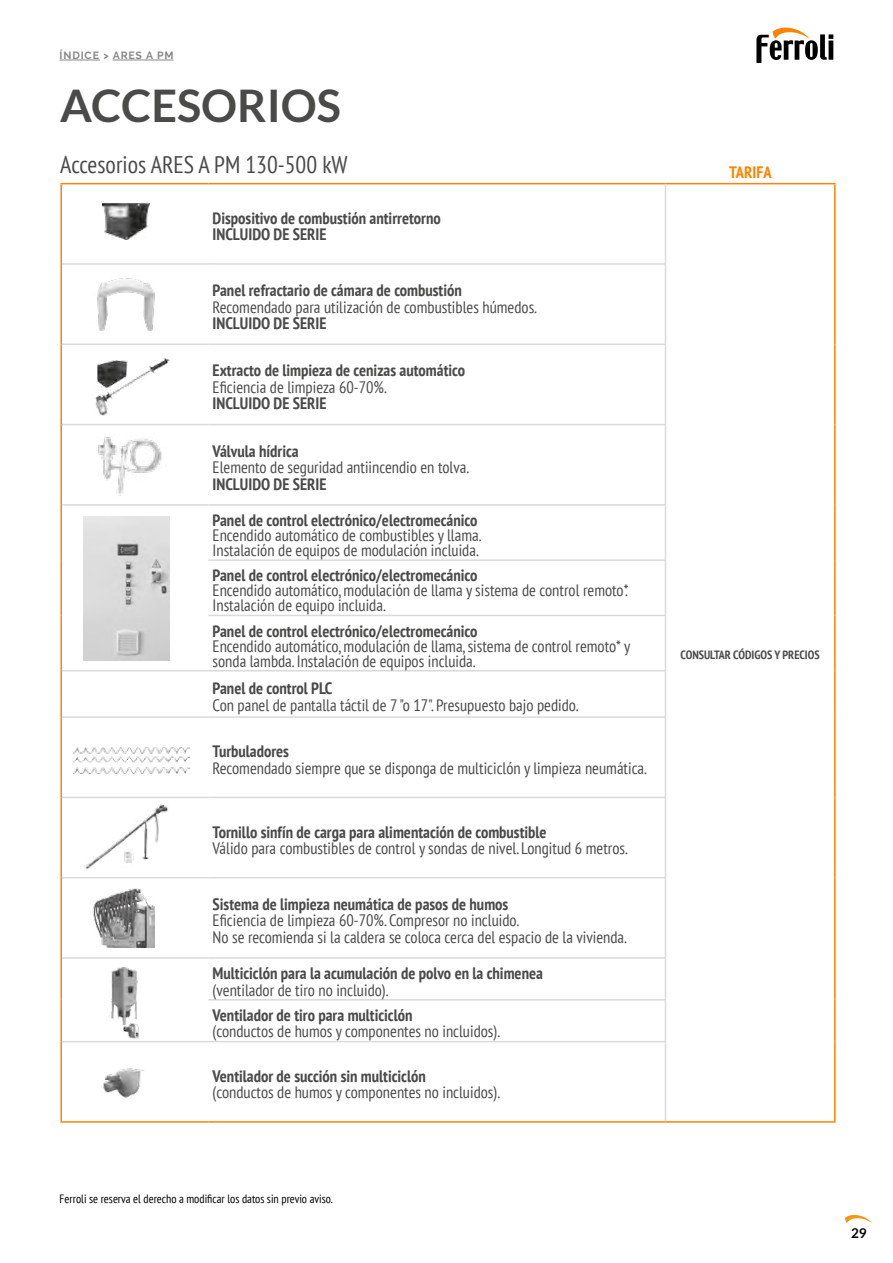
<style>
.page{position:relative;width:893px;height:1263px;background:#fff}
.page>*{position:absolute;margin:0;border:0;box-sizing:border-box;transform-origin:0 0}
.Titulo{font:700 45px "Lato";color:#4a4a49}
.Subtítulo_1{font:condensed 24px "PT Sans";color:#4a4a49}
.t1{font:condensed 16.5px/15px "PT Sans";color:#4a4a49}
.t2{font:700 condensed 16.5px "PT Sans";color:#4a4a49}
.Titulo-2{font:700 condensed 16.5px "PT Sans";color:#ff8300}
.t3{font:700 13.5px "Lato";color:#000}
.Texto_legal{font:condensed 12px "PT Sans";color:#000}
.t4{font:700 condensed 12px "PT Sans";color:#4a4a49}
.t5{font:700 10.5px "Raleway";letter-spacing:.085em;color:#878787}
</style>
<div class="page">
<svg style="left:845px;top:1215px;width:27px;height:8px"></svg>
<svg style="left:756px;top:28px;width:77px;height:34px"></svg>
<hr style="left:60px;top:60px;width:40px;height:1px;background:#878787">
<hr style="left:113px;top:60px;width:61px;height:1px;background:#878787">
<hr style="left:62px;top:343px;width:146px;height:2px;background:#dadada">
<hr style="left:208px;top:343px;width:458px;height:2px;background:#dadada">
<hr style="left:62px;top:424px;width:146px;height:1px;background:#dadada">
<hr style="left:208px;top:424px;width:458px;height:1px;background:#dadada">
<hr style="left:62px;top:504px;width:146px;height:2px;background:#dadada">
<hr style="left:208px;top:504px;width:458px;height:2px;background:#dadada">
<hr style="left:208px;top:559px;width:458px;height:2px;background:#dadada">
<hr style="left:208px;top:615px;width:458px;height:1px;background:#dadada">
<hr style="left:62px;top:670px;width:146px;height:1px;background:#dadada">
<hr style="left:208px;top:670px;width:458px;height:1px;background:#dadada">
<hr style="left:62px;top:716px;width:146px;height:2px;background:#dadada">
<hr style="left:208px;top:716px;width:458px;height:2px;background:#dadada">
<hr style="left:62px;top:797px;width:146px;height:1px;background:#dadada">
<hr style="left:208px;top:797px;width:458px;height:1px;background:#dadada">
<hr style="left:62px;top:877px;width:146px;height:1px;background:#dadada">
<hr style="left:208px;top:877px;width:458px;height:1px;background:#dadada">
<hr style="left:62px;top:957px;width:146px;height:2px;background:#dadada">
<hr style="left:208px;top:957px;width:458px;height:2px;background:#dadada">
<hr style="left:60px;top:264px;width:2px;height:80px;background:#ff8300">
<hr style="left:60px;top:344px;width:2px;height:81px;background:#ff8300">
<hr style="left:60px;top:425px;width:2px;height:80px;background:#ff8300">
<hr style="left:60px;top:505px;width:2px;height:55px;background:#ff8300">
<hr style="left:60px;top:560px;width:2px;height:55px;background:#ff8300">
<hr style="left:60px;top:615px;width:2px;height:56px;background:#ff8300">
<hr style="left:60px;top:671px;width:2px;height:46px;background:#ff8300">
<hr style="left:60px;top:717px;width:2px;height:80px;background:#ff8300">
<hr style="left:60px;top:797px;width:2px;height:81px;background:#ff8300">
<hr style="left:60px;top:878px;width:2px;height:80px;background:#ff8300">
<hr style="left:60px;top:958px;width:2px;height:42px;background:#ff8300">
<hr style="left:60px;top:1000px;width:2px;height:41px;background:#ff8300">
<hr style="left:208px;top:999px;width:458px;height:1px;background:#dadada">
<hr style="left:62px;top:1041px;width:146px;height:1px;background:#dadada">
<hr style="left:208px;top:1041px;width:458px;height:1px;background:#dadada">
<hr style="left:60px;top:1041px;width:2px;height:80px;background:#ff8300">
<hr style="left:60px;top:1121px;width:148px;height:2px;background:#ff8300">
<hr style="left:208px;top:1121px;width:457px;height:2px;background:#ff8300">
<hr style="left:60px;top:183px;width:148px;height:1px;background:#ff8300">
<hr style="left:60px;top:184px;width:2px;height:80px;background:#ff8300">
<hr style="left:208px;top:183px;width:457px;height:1px;background:#ff8300">
<hr style="left:665px;top:183px;width:171px;height:1px;background:#ff8300">
<hr style="left:834px;top:184px;width:2px;height:80px;background:#ff8300">
<hr style="left:834px;top:264px;width:2px;height:80px;background:#ff8300">
<hr style="left:834px;top:344px;width:2px;height:81px;background:#ff8300">
<hr style="left:834px;top:425px;width:2px;height:80px;background:#ff8300">
<hr style="left:834px;top:505px;width:2px;height:55px;background:#ff8300">
<hr style="left:834px;top:560px;width:2px;height:55px;background:#ff8300">
<hr style="left:834px;top:615px;width:2px;height:56px;background:#ff8300">
<hr style="left:834px;top:671px;width:2px;height:46px;background:#ff8300">
<hr style="left:834px;top:717px;width:2px;height:80px;background:#ff8300">
<hr style="left:834px;top:797px;width:2px;height:81px;background:#ff8300">
<hr style="left:834px;top:878px;width:2px;height:80px;background:#ff8300">
<hr style="left:834px;top:958px;width:2px;height:42px;background:#ff8300">
<hr style="left:834px;top:1000px;width:2px;height:41px;background:#ff8300">
<hr style="left:834px;top:1041px;width:2px;height:80px;background:#ff8300">
<hr style="left:665px;top:1121px;width:171px;height:2px;background:#ff8300">
<hr style="left:665px;top:184px;width:1px;height:79px;background:#dadada">
<hr style="left:62px;top:263px;width:146px;height:2px;background:#dadada">
<hr style="left:208px;top:263px;width:458px;height:2px;background:#dadada">
<hr style="left:665px;top:265px;width:1px;height:78px;background:#dadada">
<hr style="left:665px;top:345px;width:1px;height:79px;background:#dadada">
<hr style="left:665px;top:425px;width:1px;height:79px;background:#dadada">
<hr style="left:665px;top:506px;width:1px;height:53px;background:#dadada">
<hr style="left:665px;top:561px;width:1px;height:54px;background:#dadada">
<hr style="left:665px;top:616px;width:1px;height:54px;background:#dadada">
<hr style="left:665px;top:671px;width:1px;height:45px;background:#dadada">
<hr style="left:665px;top:718px;width:1px;height:79px;background:#dadada">
<hr style="left:665px;top:798px;width:1px;height:79px;background:#dadada">
<hr style="left:665px;top:878px;width:1px;height:79px;background:#dadada">
<hr style="left:665px;top:959px;width:1px;height:40px;background:#dadada">
<hr style="left:665px;top:1000px;width:1px;height:41px;background:#dadada">
<hr style="left:665px;top:1042px;width:1px;height:79px;background:#dadada">
<img style="left:98px;top:437px;width:64px;height:59px">
<img style="left:84px;top:804px;width:84px;height:66px">
<img style="left:95px;top:358px;width:75px;height:58px">
<img style="left:73px;top:747px;width:117px;height:27px">
<img style="left:97px;top:278px;width:58px;height:53px">
<img style="left:102px;top:202px;width:48px;height:38px">
<img style="left:93px;top:888px;width:62px;height:59px">
<img style="left:95px;top:967px;width:58px;height:76px">
<img style="left:103px;top:1068px;width:41px;height:30px">
<img style="left:84px;top:517px;width:86px;height:143px">
<p class="t5" style="left:60px;top:50px;width:116px">ÍNDICE &gt; ARES A PM</p>
<p class="Titulo" style="left:60px;top:79px;width:282px">ACCESORIOS</p>
<p class="Subtítulo_1" style="left:60px;top:150px;width:289px">Accesorios ARES A PM 130-500 kW</p>
<p class="t2" style="left:213px;top:207px;width:230px">Dispositivo de combustión antirretorno</p>
<p class="t2" style="left:213px;top:224px;width:115px">INCLUIDO DE SERIE</p>
<p class="t2" style="left:213px;top:279px;width:251px">Panel refractario de cámara de combustión</p>
<p class="t1" style="left:213px;top:299px;width:326px">Recomendado para utilización de combustibles húmedos.</p>
<p class="t2" style="left:213px;top:312px;width:115px">INCLUIDO DE SERIE</p>
<p class="t2" style="left:213px;top:359px;width:254px">Extracto de limpieza de cenizas automático</p>
<p class="t1" style="left:213px;top:379px;width:176px">Eficiencia de limpieza 60-70%.</p>
<p class="t2" style="left:213px;top:392px;width:115px">INCLUIDO DE SERIE</p>
<p class="t2" style="left:213px;top:440px;width:88px">Válvula hídrica</p>
<p class="t1" style="left:213px;top:459px;width:258px">Elemento de seguridad antiincendio en tolva.</p>
<p class="t2" style="left:213px;top:473px;width:115px">INCLUIDO DE SERIE</p>
<p class="t2" style="left:213px;top:509px;width:266px">Panel de control electrónico/electromecánico</p>
<p class="t1" style="left:213px;top:527px;width:270px">Encendido automático de combustibles y llama.</p>
<p class="t1" style="left:213px;top:542px;width:267px">Instalación de equipos de modulación incluida.</p>
<p class="t2" style="left:213px;top:564px;width:266px">Panel de control electrónico/electromecánico</p>
<p class="t1" style="left:213px;top:582px;width:417px">Encendido automático, modulación de llama y sistema de control remoto*.<br>Instalación de equipo incluida.</p>
<p class="t2" style="left:213px;top:620px;width:266px">Panel de control electrónico/electromecánico</p>
<p class="t1" style="left:213px;top:638px;width:419px">Encendido automático, modulación de llama, sistema de control remoto* y sonda lambda. Instalación de equipos incluida.</p>
<p class="t2" style="left:213px;top:677px;width:121px">Panel de control PLC</p>
<p class="t1" style="left:213px;top:697px;width:367px">Con panel de pantalla táctil de 7 "o 17". Presupuesto bajo pedido.</p>
<p class="t2" style="left:213px;top:741px;width:78px">Turbuladores</p>
<p class="t1" style="left:213px;top:760px;width:436px">Recomendado siempre que se disponga de multiciclón y limpieza neumática.</p>
<p class="t2" style="left:213px;top:821px;width:336px">Tornillo sinfín de carga para alimentación de combustible</p>
<p class="t1" style="left:213px;top:840px;width:417px">Válido para combustibles de control y sondas de nivel. Longitud 6 metros.</p>
<p class="t2" style="left:213px;top:893px;width:297px">Sistema de limpieza neumática de pasos de humos</p>
<p class="t1" style="left:213px;top:912px;width:308px">Eficiencia de limpieza 60-70%. Compresor no incluido.</p>
<p class="t1" style="left:213px;top:929px;width:416px">No se recomienda si la caldera se coloca cerca del espacio de la vivienda.</p>
<p class="t2" style="left:213px;top:962px;width:332px">Multiciclón para la acumulación de polvo en la chimenea</p>
<p class="t1" style="left:213px;top:982px;width:177px">(ventilador de tiro no incluido).</p>
<p class="t2" style="left:213px;top:1004px;width:201px">Ventilador de tiro para multiciclón</p>
<p class="t1" style="left:213px;top:1024px;width:289px">(conductos de humos y componentes no incluidos).</p>
<p class="t2" style="left:213px;top:1065px;width:215px">Ventilador de succión sin multiciclón</p>
<p class="t1" style="left:213px;top:1085px;width:289px">(conductos de humos y componentes no incluidos).</p>
<p class="Titulo-2" style="left:729px;top:161px;width:44px">TARIFA</p>
<p class="t4" style="left:681px;top:647px;width:141px">CONSULTAR CÓDIGOS Y PRECIOS</p>
<p class="Texto_legal" style="left:60px;top:1191px;width:275px">Ferroli se reserva el derecho a modificar los datos sin previo aviso.</p>
<p class="t3" style="left:851px;top:1226px;width:17px">29</p>
</div>
